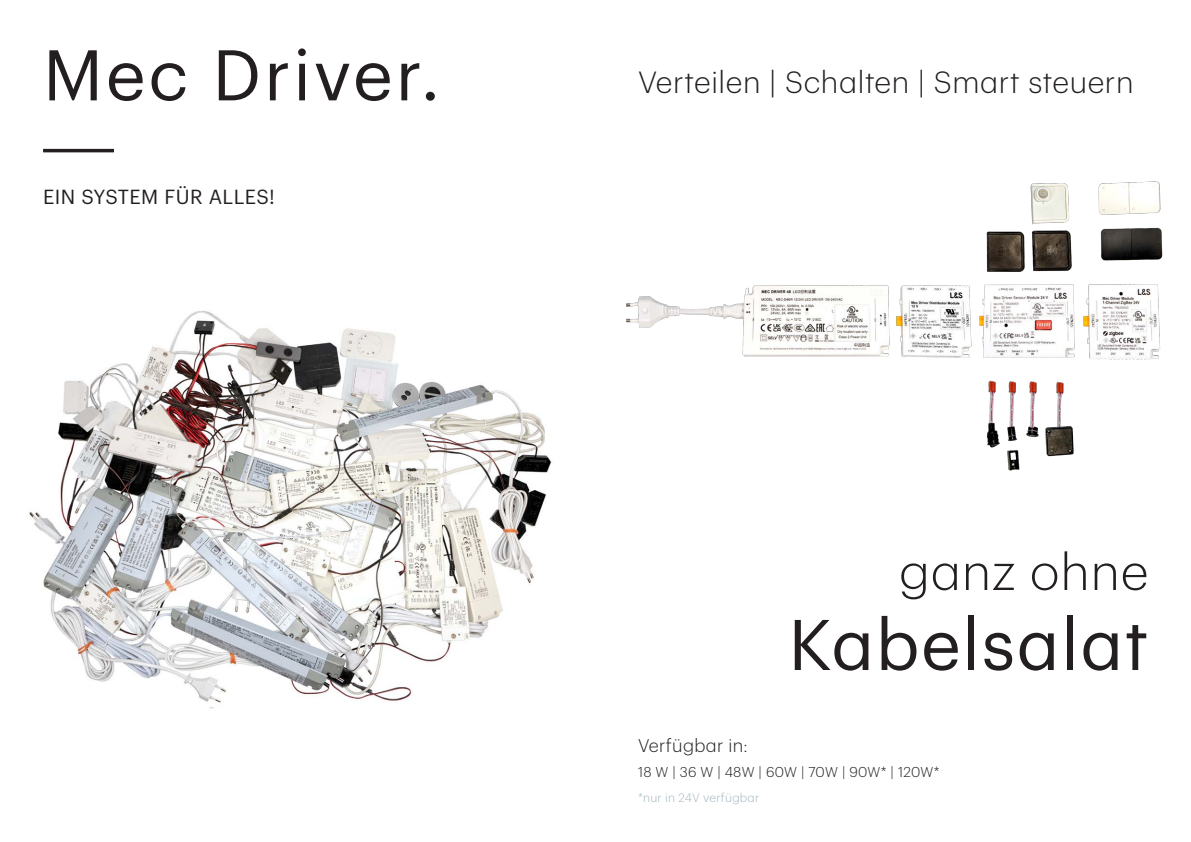
<style>
.page{position:relative;width:1191px;height:842px;background:#fff}
.page>*{position:absolute;margin:0;border:0;box-sizing:border-box;transform-origin:0 0}
.Titolo_sezione{font:70px "Graphik";letter-spacing:.02em;color:#231f20}
.Titolo_sezione-2{font:70px "Graphik";letter-spacing:.04em;color:#231f20}
.Titolo_sezione-3{font:300 50px "Graphik";letter-spacing:.02em;color:#231f20}
.Titolo_sezione-4{font:300 30px "Graphik";letter-spacing:.02em;color:#231f20}
.Titolo_sezione-5{font:20px "Graphik";letter-spacing:.02em;color:#231f20}
.Titolo_sezione-6{font:300 18px "Graphik";letter-spacing:.02em;color:#231f20}
.Titolo_sezione-7{font:300 14px "Graphik";letter-spacing:.015em;color:#231f20}
.Titolo_sezione-8{font:300 12px "Graphik";letter-spacing:.02em;color:#a4b8c0}
</style>
<div class="page">
<img style="left:29px;top:311px;width:523px;height:398px">
<img style="left:627px;top:181px;width:536px;height:290px">
<hr style="left:43px;top:149px;width:71px;height:3px;background:#231f20">
<p class="Titolo_sezione-2" style="left:43px;top:22px;width:398px">Mec Driver.</p>
<p class="Titolo_sezione-5" style="left:43px;top:182px;width:233px">EIN SYSTEM FÜR ALLES!</p>
<p class="Titolo_sezione-4" style="left:638px;top:61px;width:497px">Verteilen | Schalten | Smart steuern</p>
<p class="Titolo_sezione-3" style="left:899px;top:535px;width:251px">ganz ohne</p>
<p class="Titolo_sezione" style="left:788px;top:592px;width:361px">Kabelsalat</p>
<p class="Titolo_sezione-6" style="left:638px;top:732px;width:111px">Verfügbar in:</p>
<p class="Titolo_sezione-7" style="left:638px;top:762px;width:303px">18 W | 36 W | 48W | 60W | 70W | 90W* | 120W*</p>
<p class="Titolo_sezione-8" style="left:638px;top:789px;width:123px">*nur in 24V verfügbar</p>
</div>
